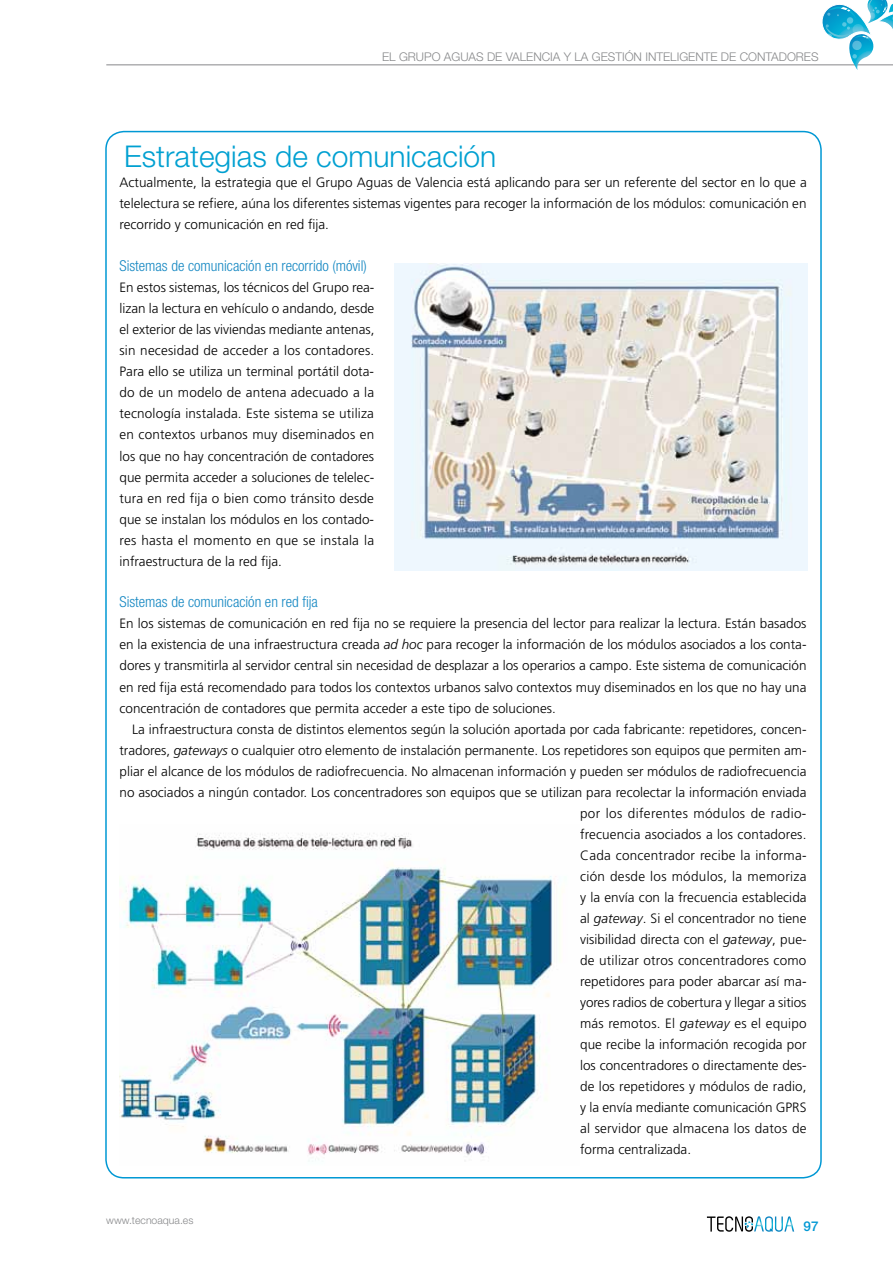
<style>
.page{position:relative;width:893px;height:1263px;background:#fff}
.page>*{position:absolute;margin:0;border:0;box-sizing:border-box;transform-origin:0 0}
.t1{font:300 30px "Helvetica Neue LT Std";color:#00a0d1}
.t2{font:300 condensed 15px "Helvetica Neue LT Std";color:#1487c2}
.t3{font:300 13.5px/21px "Frutiger";color:#000;text-align:justify}
.t4{font:300 13.5px "Frutiger";letter-spacing:.02em;color:#000}
.t5{font:300 13.5px "Frutiger";letter-spacing:.03em;color:#000}
.t6{font:300 13.5px "Frutiger";letter-spacing:.025em;color:#000}
.t7{font:500 13.5px "Helvetica Neue LT Std";color:#0098d4}
.t8{font:300 12px "Helvetica Neue LT Std";color:#87888a}
.t9{font:300 10.5px "Helvetica Neue LT Std";color:#87888a}
.s1{font-style:italic}
</style>
<div class="page">
<svg style="left:707px;top:1216px;width:87px;height:16px"></svg>
<hr style="left:106px;top:65px;width:787px;height:1px;background:#87888a">
<svg style="left:820px;top:0;width:73px;height:70px"></svg>
<img style="left:395px;top:264px;width:412px;height:306px">
<img style="left:119px;top:833px;width:437px;height:327px">
<p class="t8" style="left:382px;top:50px;width:438px">el GRUPO AGUAS DE VALENCIA Y LA GESTIÓN INTELIGENTE DE CONTADORES</p>
<h1 class="t1" style="left:124px;top:137px;width:374px">Estrategias de comunicación</h1>
<p class="t3" style="left:119px;top:172px;width:689px">Actualmente, la estrategia que el Grupo Aguas de Valencia está aplicando para ser un referente del sector en lo que a telelectura se refiere, aúna los diferentes sistemas vigentes para recoger la información de los módulos: comunicación en recorrido y comunicación en red fija.</p>
<p class="t2" style="left:119px;top:257px;width:249px">Sistemas de comunicación en recorrido (móvil)</p>
<p class="t3" style="left:119px;top:277px;width:256px">En estos sistemas, los técnicos del Grupo rea&shy;lizan la lectura en vehículo o andando, desde el exterior de las viviendas mediante antenas, sin necesidad de acceder a los contadores.<br>Para ello se utiliza un terminal portátil dota&shy;do de un modelo de antena adecuado a la tecnología instalada. Este sistema se utiliza en contextos urbanos muy diseminados en los que no hay concentración de contadores que permita acceder a soluciones de telelec&shy;tura en red fija o bien como tránsito desde que se instalan los módulos en los contado&shy;res hasta el momento en que se instala la infraestructura de la red fija.</p>
<p class="t2" style="left:119px;top:593px;width:200px">Sistemas de comunicación en red fija</p>
<p class="t3" style="left:119px;top:613px;width:689px">En los sistemas de comunicación en red fija no se requiere la presencia del lector para realizar la lectura. Están basados en la existencia de una infraestructura creada <span class="s1">ad hoc</span> para recoger la información de los módulos asociados a los conta&shy;dores y transmitirla al servidor central sin necesidad de desplazar a los operarios a campo. Este sistema de comunicación en red fija está recomendado para todos los contextos urbanos salvo contextos muy diseminados en los que no hay una concentración de contadores que permita acceder a este tipo de soluciones.</p>
<p class="t3" style="left:132px;top:718px;width:676px">La infraestructura consta de distintos elementos según la solución aportada por cada fabricante: repetidores, concen-</p>
<p class="t3" style="left:119px;top:739px;width:688px">tradores, <span class="s1">gateways</span> o cualquier otro elemento de instalación permanente. Los repetidores son equipos que permiten am-</p>
<p class="t3" style="left:119px;top:760px;width:688px">pliar el alcance de los módulos de radiofrecuencia. No almacenan información y pueden ser módulos de radiofrecuencia</p>
<p class="t3" style="left:119px;top:781px;width:688px">no asociados a ningún contador. Los concentradores son equipos que se utilizan para recolectar la información enviada</p>
<p class="t5" style="left:580px;top:805px;width:228px">por los diferentes módulos de radio-</p>
<p class="t3" style="left:580px;top:823px;width:228px">frecuencia asociados a los contadores.</p>
<p class="t4" style="left:580px;top:847px;width:228px">Cada concentrador recibe la informa-</p>
<p class="t6" style="left:580px;top:868px;width:228px">ción desde los módulos, la memoriza</p>
<p class="t3" style="left:580px;top:887px;width:228px">y la envía con la frecuencia establecida</p>
<p class="t3" style="left:580px;top:908px;width:228px">al <span class="s1">gateway</span>. Si el concentrador no tiene</p>
<p class="t3" style="left:580px;top:929px;width:228px">visibilidad directa con el <span class="s1">gateway</span>, pue-</p>
<p class="t3" style="left:580px;top:950px;width:228px">de utilizar otros concentradores como</p>
<p class="t3" style="left:580px;top:971px;width:228px">repetidores para poder abarcar así ma-</p>
<p class="t3" style="left:580px;top:992px;width:228px">yores radios de cobertura y llegar a sitios</p>
<p class="t3" style="left:580px;top:1013px;width:228px">más remotos. El <span class="s1">gateway</span> es el equipo</p>
<p class="t3" style="left:580px;top:1034px;width:228px">que recibe la información recogida por</p>
<p class="t3" style="left:580px;top:1055px;width:228px">los concentradores o directamente des-</p>
<p class="t3" style="left:580px;top:1076px;width:228px">de los repetidores y módulos de radio,</p>
<p class="t3" style="left:580px;top:1097px;width:228px">y la envía mediante comunicación GPRS</p>
<p class="t3" style="left:580px;top:1118px;width:228px">al servidor que almacena los datos de</p>
<p class="t3" style="left:580px;top:1139px;width:112px">forma centralizada.</p>
<p class="t9" style="left:106px;top:1213px;width:89px">www.tecnoaqua.es</p>
<p class="t7" style="left:804px;top:1218px;width:17px">97</p>
</div>
